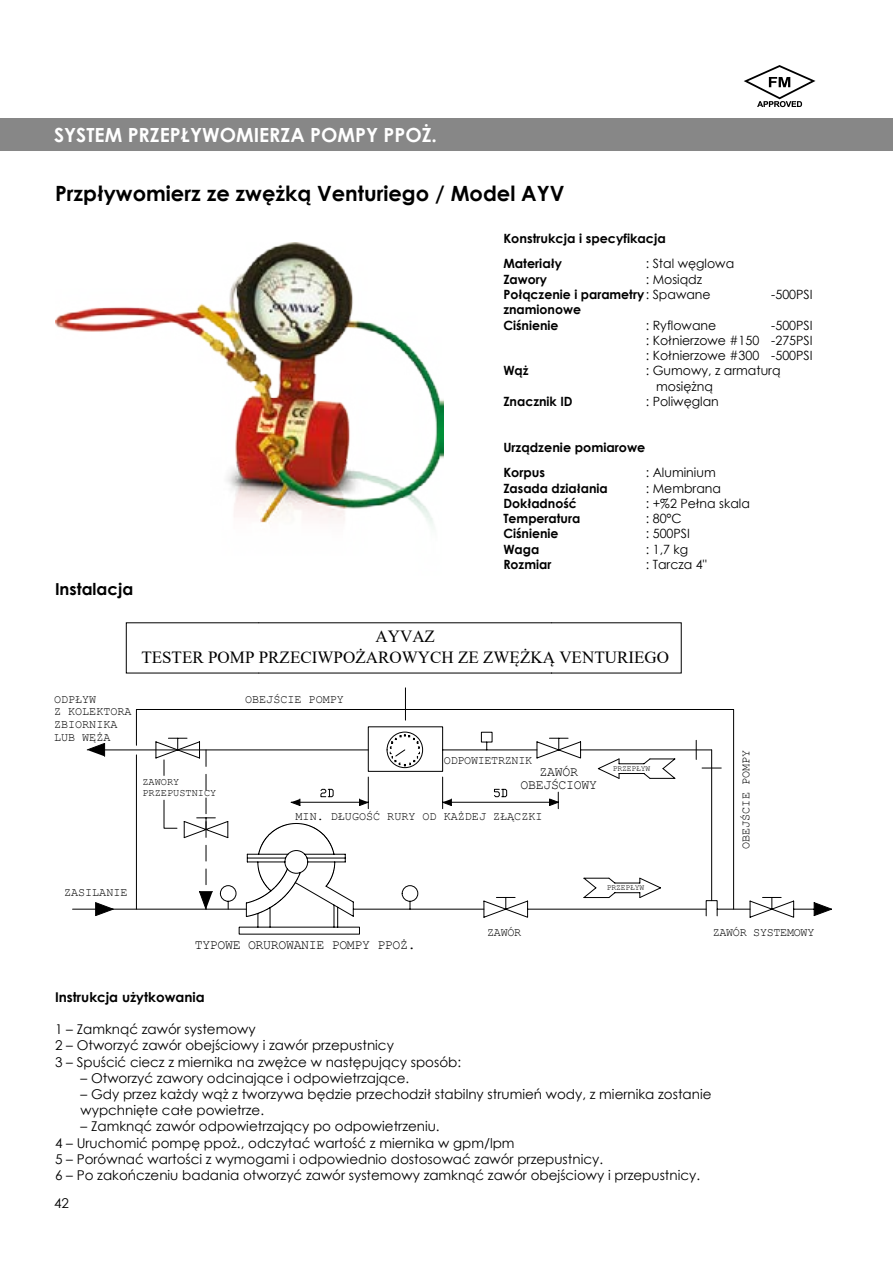
<style>
.page{position:relative;width:893px;height:1263px;background:#fff}
.page>*{position:absolute;margin:0;border:0;box-sizing:border-box;transform-origin:0 0}
.t1{font:700 21px "Century Gothic";color:#000}
.t2{font:700 19.5px "Century Gothic";color:#fff}
.t3{font:17.1px/20.4px "Times New Roman";color:#000;text-align:center}
.t4{font:700 16.5px "Century Gothic";color:#000}
.t5{font:13.5px/16.2px "Century Gothic";color:#000}
.t6{font:13.5px/12.8px "Courier New";letter-spacing:-.025em;color:#000;text-align:center}
.t7{font:700 13.5px "Century Gothic";color:#000}
.t8{font:700 12.75px/15.3px "Century Gothic";color:#000}
.t9{font:12.75px/15.3px "Century Gothic";color:#000;text-align:justify}
.t10{font:12px/12.8px "Courier New";color:#000}
.t11{font:12px "Courier New";letter-spacing:-.025em;color:#000}
.t12{font:10.5px/11.2px "Courier New";color:#000}
.t13{font:8.25px "Courier New";letter-spacing:-.025em;color:#000}
.t14{font:5.55px "Times New Roman";color:#000;scale:1.25 1}
.s1{font-weight:400}
.s2{color:#010202}
</style>
<div class="page">
<div style="left:0;top:118px;width:893px;height:33px;background:#878787"></div>
<img style="left:56px;top:242px;width:388px;height:285px">
<svg style="left:744px;top:65px;width:71px;height:42px"></svg>
<svg style="left:72px;top:909px;width:411px;height:26px"></svg>
<svg style="left:483px;top:897px;width:348px;height:21px"></svg>
<hr style="left:405px;top:688px;width:1px;height:32px;background:#000">
<svg style="left:72px;top:709px;width:679px;height:200px"></svg>
<div style="left:49px;top:703px;width:86px;height:39px;background:#fff"></div>
<div style="left:151px;top:777px;width:52px;height:21px;background:#fff"></div>
<div style="left:448px;top:755px;width:76px;height:27px;background:#fff"></div>
<div style="left:516px;top:764px;width:76px;height:26px;background:#fff"></div>
<div style="left:739px;top:741px;width:16px;height:120px;background:#fff"></div>
<div style="left:281px;top:810px;width:263px;height:12px;background:#fff"></div>
<div style="left:621px;top:765px;width:29px;height:7px;background:#fff"></div>
<div style="left:608px;top:885px;width:29px;height:7px;background:#fff"></div>
<div style="left:482px;top:927px;width:48px;height:11px;background:#fff"></div>
<div style="left:62px;top:885px;width:69px;height:15px;background:#fff"></div>
<h2 class="t2" style="left:54px;top:120px;width:384px">SYSTEM PRZEPŁYWOMIERZA POMPY PPOŻ.</h2>
<h1 class="t1" style="left:55px;top:177px;width:511px">Przpływomierz ze zwężką Venturiego / Model AYV</h1>
<p class="t8" style="left:503px;top:230px;width:164px">Konstrukcja i specyfikacja</p>
<p class="t8" style="left:503px;top:255px;width:60px">Materiały</p>
<p class="t9" style="left:646px;top:256px;width:90px">: Stal węglowa</p>
<p class="t8" style="left:503px;top:271px;width:45px">Zawory</p>
<p class="t8" style="left:503px;top:271px;width:209px;text-indent:142px"><span class="s1">: Mosiądz<br></span>Połączenie i parametry <span class="s1">: Spawane</span></p>
<p class="t9" style="left:771px;top:286px;width:43px">-500PSI</p>
<p class="t8" style="left:503px;top:301px;width:79px">znamionowe<br>Ciśnienie</p>
<p class="t9" style="left:646px;top:317px;width:72px">: Ryflowane</p>
<p class="t9" style="left:646px;top:317px;width:168px;text-indent:125px">-500PSI : Kołnierzowe #150 -275PSI : Kołnierzowe #300 -500PSI</p>
<p class="t8" style="left:503px;top:363px;width:27px">Wąż</p>
<p class="t9" style="left:656px;top:363px;width:126px;text-indent:-10px">: Gumowy, z armaturą mosiężną</p>
<p class="t8" style="left:503px;top:393px;width:71px">Znacznik ID</p>
<p class="t9" style="left:646px;top:394px;width:75px">: Poliwęglan</p>
<p class="t8" style="left:503px;top:439px;width:144px">Urządzenie pomiarowe</p>
<p class="t4" style="left:55px;top:576px;width:80px">Instalacja</p>
<p class="t8" style="left:503px;top:464px;width:43px">Korpus</p>
<p class="t9" style="left:646px;top:465px;width:71px">: Aluminium</p>
<p class="t8" style="left:503px;top:480px;width:106px">Zasada działania</p>
<p class="t9" style="left:646px;top:480px;width:77px">: Membrana</p>
<p class="t8" style="left:503px;top:495px;width:75px">Dokładność</p>
<p class="t9" style="left:646px;top:495px;width:106px">: +%2 Pełna skala</p>
<p class="t8" style="left:503px;top:510px;width:78px">Temperatura</p>
<p class="t9" style="left:646px;top:511px;width:37px">: 80°C</p>
<p class="t8" style="left:503px;top:526px;width:57px">Ciśnienie</p>
<p class="t9" style="left:646px;top:526px;width:46px">: 500PSI</p>
<p class="t8" style="left:503px;top:541px;width:37px">Waga</p>
<p class="t9" style="left:646px;top:541px;width:44px">: 1,7 kg</p>
<p class="t8" style="left:503px;top:556px;width:49px">Rozmiar</p>
<p class="t9" style="left:646px;top:557px;width:62px">: Tarcza 4<span class="s2">"</span></p>
<p class="t3" style="left:141px;top:626px;width:529px">AYVAZ<br>TESTER POMP PRZECIWPOŻAROWYCH ZE ZWĘŻKĄ VENTURIEGO</p>
<p class="t10" style="left:54px;top:692px;width:79px">ODPŁYW<br>Z KOLEKTORA<br>ZBIORNIKA<br>LUB WĘŻA</p>
<p class="t12" style="left:142px;top:776px;width:76px">ZAWORY<br>PRZEPUSTNICY</p>
<p class="t10" style="left:245px;top:692px;width:100px">OBEJŚCIE POMPY</p>
<p class="t11" style="left:444px;top:753px;width:90px">ODPOWIETRZNIK</p>
<p class="t6" style="left:521px;top:765px;width:78px">ZAWÓR<br>OBEJŚCIOWY</p>
<p class="t13" style="left:613px;top:763px;width:39px">PRZEPŁYW</p>
<p class="t14" style="left:624px;top:764px;width:21px">F L O W</p>
<p class="t10" style="left:296px;top:810px;width:248px">MIN. DŁUGOŚĆ RURY OD KAŻDEJ ZŁĄCZKI</p>
<p class="t10" style="left:739px;top:849px;width:100px;rotate:-90deg">OBEJŚCIE POMPY</p>
<p class="t10" style="left:64px;top:885px;width:65px">ZASILANIE</p>
<p class="t6" style="left:195px;top:937px;width:222px">TYPOWE ORUROWANIE POMPY PPOŻ.</p>
<p class="t10" style="left:487px;top:926px;width:36px">ZAWÓR</p>
<p class="t13" style="left:607px;top:882px;width:39px">PRZEPŁYW</p>
<p class="t14" style="left:609px;top:883px;width:21px">F L O W</p>
<p class="t11" style="left:713px;top:925px;width:103px">ZAWÓR SYSTEMOWY</p>
<p class="t7" style="left:55px;top:987px;width:151px">Instrukcja użytkowania</p>
<p class="t5" style="left:55px;top:1021px;width:408px">1 – Zamknąć zawór systemowy<br>2 – Otworzyć zawór obejściowy i zawór przepustnicy<br>3 – Spuścić ciecz z miernika na zwężce w następujący sposób:</p>
<p class="t5" style="left:81px;top:1070px;width:330px">– Otworzyć zawory odcinające i odpowietrzające.</p>
<p class="t5" style="left:81px;top:1086px;width:632px">– Gdy przez każdy wąż z tworzywa będzie przechodził stabilny strumień wody, z miernika zostanie wypchnięte całe powietrze.</p>
<p class="t5" style="left:55px;top:1118px;width:647px;text-indent:26px">– Zamknąć zawór odpowietrzający po odpowietrzeniu.<br>4 – Uruchomić pompę ppoż., odczytać wartość z miernika w gpm/lpm<br>5 – Porównać wartości z wymogami i odpowiednio dostosować zawór przepustnicy.<br>6 – Po zakończeniu badania otworzyć zawór systemowy zamknąć zawór obejściowy i przepustnicy.</p>
<p class="t5" style="left:54px;top:1195px;width:16px">42</p>
</div>
